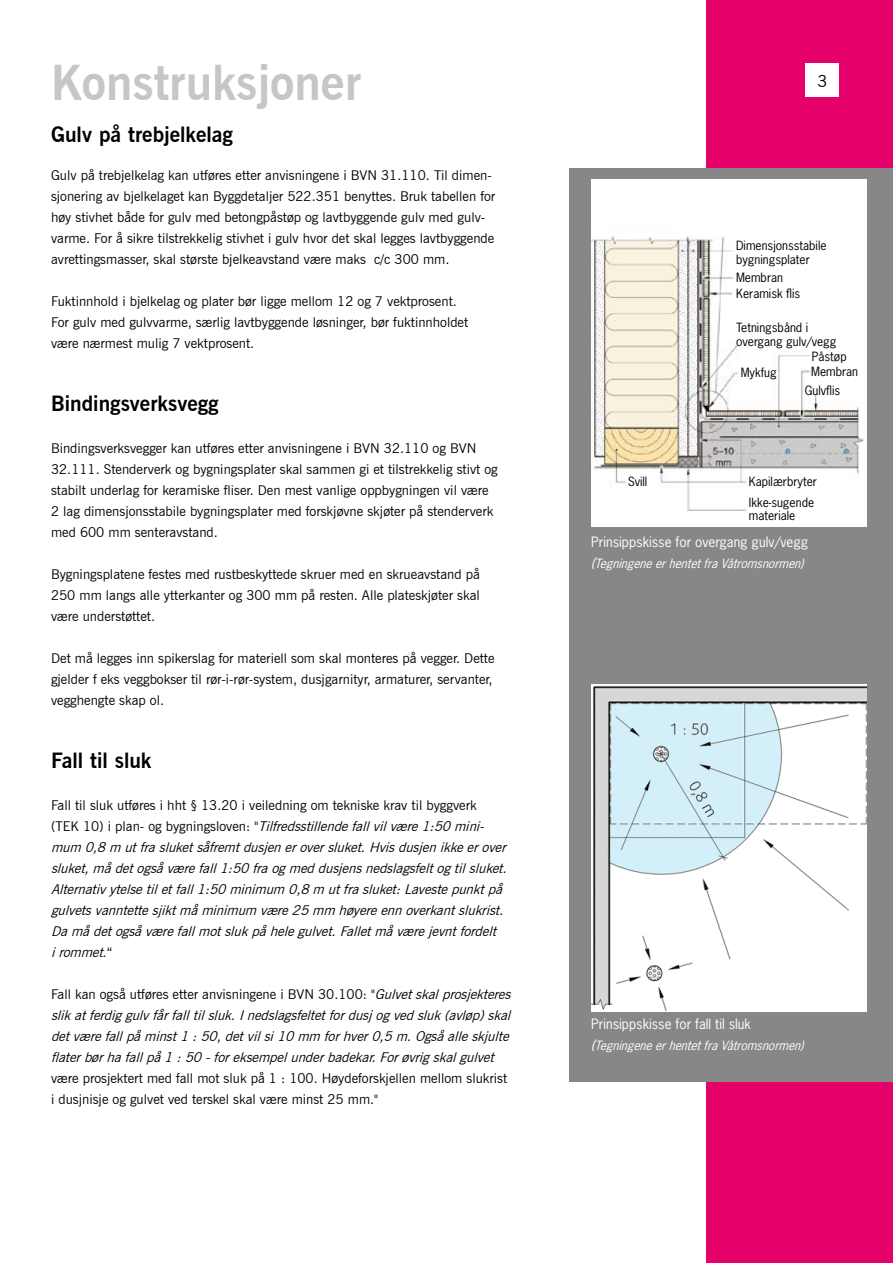
<style>
.page{position:relative;width:893px;height:1263px;background:#fff}
.page>*{position:absolute;margin:0;border:0;box-sizing:border-box;transform-origin:0 0}
.t1{font:700 48px "News Gothic BT";color:#c6c6c6}
.t2{font:700 21px "News Gothic BT";color:#000}
.t3{font:16.5px "News Gothic BT";color:#000}
.t4{font:13.5px/21px "News Gothic BT";color:#000}
.t5{font:italic 13.5px/21px "News Gothic BT";color:#000}
.t6{font:13.5px "News Gothic Std";color:#fff}
.t7{font:12px/13.5px "News Gothic Std";color:#000}
.t8{font:italic 12px "News Gothic Std";color:#fff}
.s1{font-size:13.5px}
.s2{font-style:normal}
</style>
<div class="page">
<div style="left:706px;top:0;width:187px;height:1263px;background:#e60069"></div>
<div style="left:806px;top:64px;width:33px;height:33px;background:#fff"></div>
<div style="left:570px;top:168px;width:323px;height:914px;background:#878787"></div>
<img style="left:591px;top:179px;width:275px;height:348px">
<div style="left:735px;top:239px;width:98px;height:35px;background:#fff"></div>
<div style="left:735px;top:270px;width:55px;height:19px;background:#fff"></div>
<div style="left:735px;top:286px;width:72px;height:19px;background:#fff"></div>
<div style="left:740px;top:365px;width:44px;height:21px;background:#fff"></div>
<div style="left:735px;top:321px;width:108px;height:34px;background:#fff"></div>
<div style="left:811px;top:350px;width:43px;height:20px;background:#fff"></div>
<div style="left:810px;top:365px;width:55px;height:18px;background:#fff"></div>
<div style="left:804px;top:384px;width:43px;height:18px;background:#fff"></div>
<div style="left:627px;top:474px;width:27px;height:19px;background:#fff"></div>
<div style="left:748px;top:496px;width:73px;height:31px;background:#fff"></div>
<div style="left:748px;top:474px;width:76px;height:21px;background:#fff"></div>
<img style="left:591px;top:685px;width:275px;height:326px">
<h1 class="t1" style="left:51px;top:54px;width:312px">Konstruksjoner</h1>
<p class="t3" style="left:817px;top:71px;width:11px">3</p>
<h2 class="t2" style="left:51px;top:122px;width:184px">Gulv på trebjelkelag</h2>
<p class="t4" style="left:51px;top:165px;width:446px">Gulv på trebjelkelag kan utføres etter anvisningene i BVN 31.110. Til dimen&shy;sjonering av bjelkelaget kan Byggdetaljer 522.351 benyttes. Bruk tabellen for høy stivhet både for gulv med betongpåstøp og lavtbyggende gulv med gulv&shy;varme. For å sikre tilstrekkelig stivhet i gulv hvor det skal legges lavtbyggende avrettingsmasser, skal største bjelkeavstand være maks c/c 300 mm.</p>
<p class="t4" style="left:51px;top:291px;width:419px">Fuktinnhold i bjelkelag og plater bør ligge mellom 12 og 7 vektprosent.<br>For gulv med gulvvarme, særlig lavtbyggende løsninger, bør fuktinnholdet være nærmest mulig 7 vektprosent.</p>
<p class="t7" style="left:736px;top:239px;width:92px">Dimensjonsstabile bygningsplater</p>
<p class="t7" style="left:736px;top:269px;width:66px;line-height:15.9px">Membran<br>Keramisk flis</p>
<p class="t7" style="left:736px;top:321px;width:102px">Tetningsbånd i overgang gulv/vegg</p>
<p class="t7" style="left:811px;top:349px;width:48px;line-height:14.7px">Påstøp<br>Membran</p>
<p class="t7" style="left:805px;top:384px;width:37px">Gulvflis</p>
<p class="t7" style="left:741px;top:365px;width:38px">Mykfug</p>
<h2 class="t2" style="left:51px;top:391px;width:169px">Bindingsverksvegg</h2>
<p class="t4" style="left:51px;top:438px;width:448px">Bindingsverksvegger kan utføres etter anvisningene i BVN 32.110 og BVN 32.111. Stenderverk og bygningsplater skal sammen gi et tilstrekkelig stivt og stabilt underlag for keramiske fliser. Den mest vanlige oppbygningen vil være 2 lag dimensjonsstabile bygningsplater med forskjøvne skjøter på stenderverk med 600 mm senteravstand.</p>
<p class="t4" style="left:51px;top:564px;width:430px;text-align:justify">Bygningsplatene festes med rustbeskyttede skruer med en skrueavstand på 250 mm langs alle ytterkanter og 300 mm på resten. Alle plateskjøter skal være understøttet.</p>
<p class="t4" style="left:51px;top:648px;width:445px">Det må legges inn spikerslag for materiell som skal monteres på vegger. Dette gjelder f eks veggbokser til rør-i-rør-system, dusjgarnityr, armaturer, servanter, vegghengte skap ol.</p>
<p class="t7" style="left:628px;top:474px;width:21px">Svill</p>
<p class="t7" style="left:749px;top:474px;width:70px">Kapilærbryter</p>
<p class="t7" style="left:749px;top:495px;width:67px">Ikke-sugende materiale</p>
<p class="t6" style="left:591px;top:533px;width:219px">Prinsippskisse for overgang gulv/vegg</p>
<p class="t8" style="left:591px;top:556px;width:218px"><span class="s1">(</span>TegningeneerhentetfraVåtromsnormen)</p>
<h2 class="t2" style="left:51px;top:748px;width:102px">Fall til sluk</h2>
<p class="t5" style="left:51px;top:795px;width:461px"><span class="s2">Fall til sluk utføres i hht § 13.20 i veiledning om tekniske krav til byggverk<br>( T E K 1 0 ) i p l a n - o g b yg n i n gs l ov e n : "</span> Tilfredsstillendefallvilvære1:50 mini&shy;mum 0,8 m utfrasluketsåfremtdusjeneroversluket.Hvisdusjenikkeerover sluket,mådetogsåværefall1:50 fraogmeddusjensnedslagsfeltogtilsluket.<br>Alternativytelsetiletfall1:50 minimum 0,8 m utfrasluket:Lavestepunktpå gulvetsvanntettesjiktmåminimum være25 mm høyereennoverkantslukrist.<br>Damådetogsåværefallmotslukpåhelegulvet.Falletmåværejevntfordelt irommet<span class="s2">. “</span></p>
<p class="t5" style="left:51px;top:984px;width:465px"><span class="s2">Fall kan også utføres etter anvisningene i BVN 30.100: "</span>Gulvetskalprosjekteres slikatferdiggulvfårfalltilsluk.Inedslagsfeltetfordusjogvedsluk(avløp)skal detværefallpåminst1 :50,detvilsi10 mm forhver0,5 m.Ogsåalleskjulte flaterbørhafallpå1 :50 -foreksempelunderbadekar.Forøvrigskalgulvet</p>
<p class="t4" style="left:51px;top:1068px;width:458px">være prosjektert med fall mot sluk på 1 : 100. Høydeforskjellen mellom slukrist i dusjnisje og gulvet ved terskel skal være minst 25 mm."</p>
<p class="t6" style="left:591px;top:1015px;width:161px">Prinsippskisse for fall til sluk</p>
<p class="t8" style="left:591px;top:1038px;width:218px"><span class="s1">(</span>TegningeneerhentetfraVåtromsnormen)</p>
</div>
